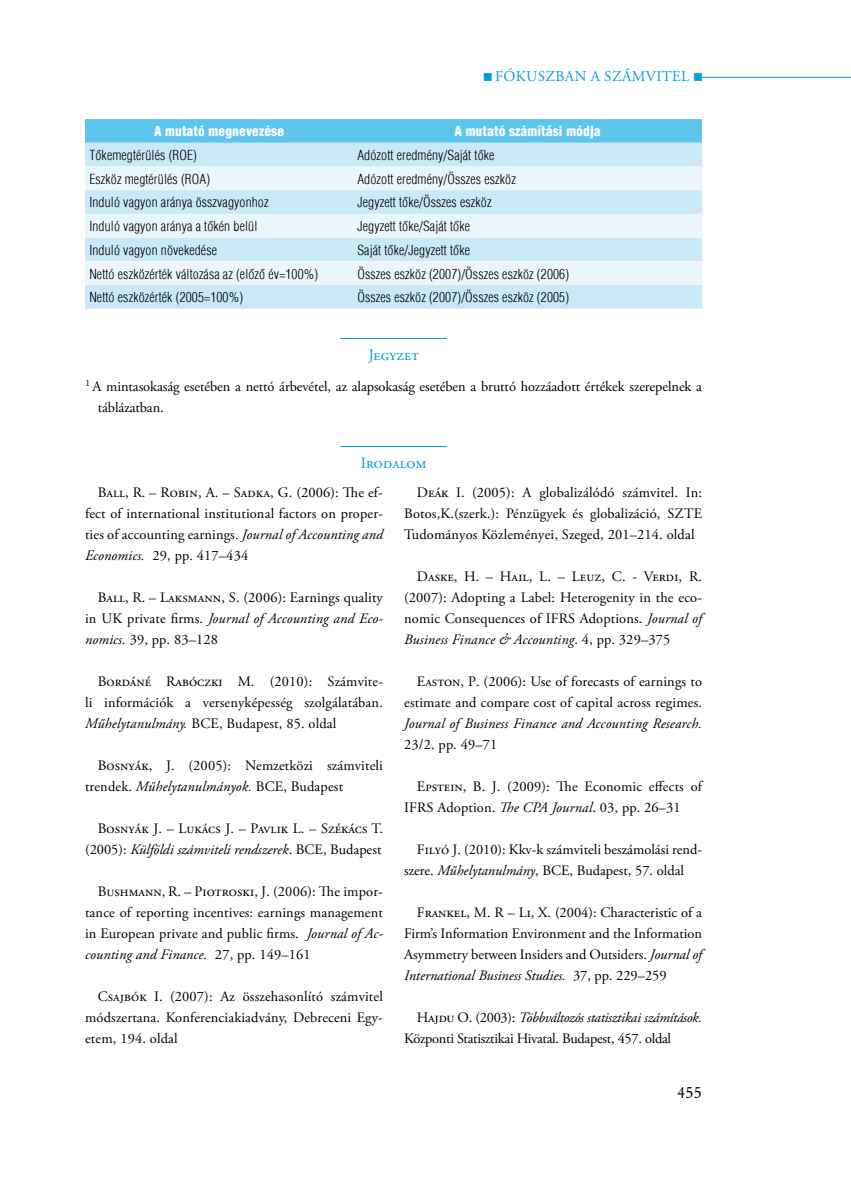
<style>
.page{position:relative;width:851px;height:1191px;background:#fff}
.page>*{position:absolute;margin:0;border:0;box-sizing:border-box;transform-origin:0 0}
.t1{font:16.5px "Original Garamond HU Normal";color:#000}
.t2{font:15.9px "Adobe Garamond Pro";letter-spacing:.01em;color:#009ee0}
.t3{font:15px "Adobe Garamond Pro";letter-spacing:.19em;color:#009ee0}
.t4{font:14.4px/21px "Adobe Garamond Pro";letter-spacing:.005em;color:#000;text-align:justify}
.t5{font:italic 14.4px "Adobe Garamond Pro";letter-spacing:.01em;color:#000}
.t6{font:300 condensed 13.5px "H Helvetica";letter-spacing:.01em;color:#000}
.t7{font:900 condensed 13.5px "H Helvetica";letter-spacing:.01em;color:#fff}
.s1{font-style:italic}
</style>
<div class="page">
<hr style="left:702px;top:77px;width:148px;height:1px;background:#009ee0">
<svg style="left:85px;top:119px;width:617px;height:24px;background:#60c5ed"></svg>
<div style="left:85px;top:143px;width:617px;height:166px;background:#c9e9f8"></div>
<svg style="left:85px;top:166px;width:617px;height:119px;background:#ddf0fa"></svg>
<hr style="left:340px;top:338px;width:106px;height:1px;background:#009ee0">
<hr style="left:340px;top:446px;width:106px;height:1px;background:#009ee0">
<p class="t3" style="left:482px;top:67px;width:222px">■Fókuszban a számvitel ■</p>
<p class="t7" style="left:154px;top:123px;width:132px">A mutató megnevezése</p>
<p class="t7" style="left:454px;top:123px;width:147px">A mutató számítási módja</p>
<p class="t6" style="left:89px;top:147px;width:109px">Tőkemegtérülés (ROE)</p>
<p class="t6" style="left:357px;top:147px;width:138px">Adózott eredmény/Saját tőke</p>
<p class="t6" style="left:89px;top:171px;width:122px">Eszköz megtérülés (ROA)</p>
<p class="t6" style="left:357px;top:171px;width:160px">Adózott eredmény/Összes eszköz</p>
<p class="t6" style="left:89px;top:195px;width:181px">I nduló vagyon aránya összvagyonhoz</p>
<p class="t6" style="left:357px;top:195px;width:135px">Jegyzett tőke/Összes eszköz</p>
<p class="t6" style="left:89px;top:218px;width:169px">Induló vagyon aránya a tőkén belül</p>
<p class="t6" style="left:357px;top:218px;width:114px">Jegyzett tőke/Saját tőke</p>
<p class="t6" style="left:89px;top:242px;width:129px">I nduló vagyon növekedése</p>
<p class="t6" style="left:357px;top:242px;width:114px">Saját tőke/Jegyzett tőke</p>
<p class="t6" style="left:89px;top:266px;width:230px">Nettó eszközérték változása az (előző év=100%)</p>
<p class="t6" style="left:357px;top:266px;width:213px">Összes eszköz (2007)/Összes eszköz (2006)</p>
<p class="t6" style="left:89px;top:289px;width:155px">Nettó eszközérték (2005=100%)</p>
<p class="t6" style="left:357px;top:289px;width:213px">Összes eszköz (2007)/Összes eszköz (2005)</p>
<p class="t2" style="left:368px;top:345px;width:52px">Jegyzet</p>
<p class="t4" style="left:98px;top:376px;width:605px;text-indent:-13px"><sup>1</sup> A mintasokaság esetében a nettó árbevétel, az alapsokaság esetében a bruttó hozzáadott értékek szerepelnek a táblázatban.</p>
<p class="t2" style="left:360px;top:453px;width:67px">Irodalom</p>
<p class="t4" style="left:85px;top:483px;width:299px;text-indent:13px">Ball, R. – Robin, A. – Sadka, G. (2006): The ef&shy;fect of international institutional factors on proper&shy;ties of accounting earnings. <span class="s1">Journal of Accounting and Economics.</span> 29, pp. 417–434</p>
<p class="t4" style="left:85px;top:587px;width:299px;text-indent:13px">Ball, R. – Laksmann, S. (2006): Earnings quality in UK private firms. <span class="s1">Journal of Accounting and Eco&shy;nomics.</span> 39, pp. 83–128</p>
<p class="t4" style="left:85px;top:671px;width:299px;text-indent:13px">Bordáné Rabóczki M. (2010): Számvite&shy;li információk a versenyképesség szolgálatában.<br><span class="s1">Műhelytanulmány.</span> BCE, Budapest, 85. oldal</p>
<p class="t4" style="left:85px;top:755px;width:299px;text-indent:13px">Bosnyák, J. (2005): Nemzetközi számviteli trendek. <span class="s1">Műhelytanulmányok.</span> BCE, Budapest</p>
<p class="t4" style="left:85px;top:818px;width:299px;text-align:right">Bosnyák J. – Lukács J. – Pavlik L. – Székács T. (2005): <span class="s1">Külföldi számviteli rendszerek</span>. BCE, Budapest</p>
<p class="t4" style="left:85px;top:881px;width:299px;text-indent:13px">Bushmann, R. – Piotroski, J. (2006): The impor&shy;tance of reporting incentives: earnings management in European private and public firms. <span class="s1">Journal of Ac&shy;counting and Finance.</span> 27, pp. 149–161</p>
<p class="t4" style="left:85px;top:986px;width:299px;text-indent:13px">Csajbók I. (2007): Az összehasonlító számvitel módszertana. Konferenciakiadvány, Debreceni Egy&shy;etem, 194. oldal</p>
<p class="t4" style="left:404px;top:482px;width:299px;text-align:left;text-indent:13px">Deák I. (2005): A globalizálódó számvitel. In:<br>Botos,K.(szerk.): Pénzügyek és globalizáció, SZTE<br>Tudományos Közleményei, Szeged, 201–214. oldal</p>
<p class="t4" style="left:404px;top:566px;width:299px;text-indent:13px">Daske, H. – Hail, L. – Leuz, C. - Verdi, R. (2007): Adopting a Label: Heterogenity in the eco&shy;nomic Consequences of IFRS Adoptions. <span class="s1">Journal of Business Finance &amp; Accounting</span>. 4, pp. 329–375</p>
<p class="t4" style="left:404px;top:671px;width:299px;text-align:right">Easton, P. (2006): Use of forecasts of earnings to estimate and compare cost of capital across regimes.</p>
<p class="t5" style="left:404px;top:715px;width:299px">Journal of Business Finance and Accounting Research.</p>
<p class="t4" style="left:404px;top:734px;width:95px">23/2. pp. 49–71</p>
<p class="t4" style="left:404px;top:776px;width:299px;text-indent:13px">Epstein, B. J. (2009): The Economic effects of<br>IFRS Adoption. <span class="s1">The CPA Journal</span>. 03, pp. 26–31</p>
<p class="t4" style="left:404px;top:839px;width:299px;text-indent:13px">Filyó J. (2010): Kkv-k számviteli beszámolási rend&shy;szere. <span class="s1">Műhelytanulmány</span>, BCE, Budapest, 57. oldal</p>
<p class="t4" style="left:404px;top:902px;width:299px;text-indent:13px">Frankel, M. R – Li, X. (2004): Characteristic of a Firm’s Information Environment and the Information Asymmetry between Insiders and Outsiders. <span class="s1">Journal of International Business Studies.</span> 37, pp. 229–259</p>
<p class="t4" style="left:404px;top:1007px;width:299px;text-indent:13px">Hajdu O. (2003): <span class="s1">Többváltozós statisztikai számítások.<br></span>Központi Statisztikai Hivatal. Budapest, 457. oldal</p>
<p class="t1" style="left:677px;top:1081px;width:26px">455</p>
</div>
